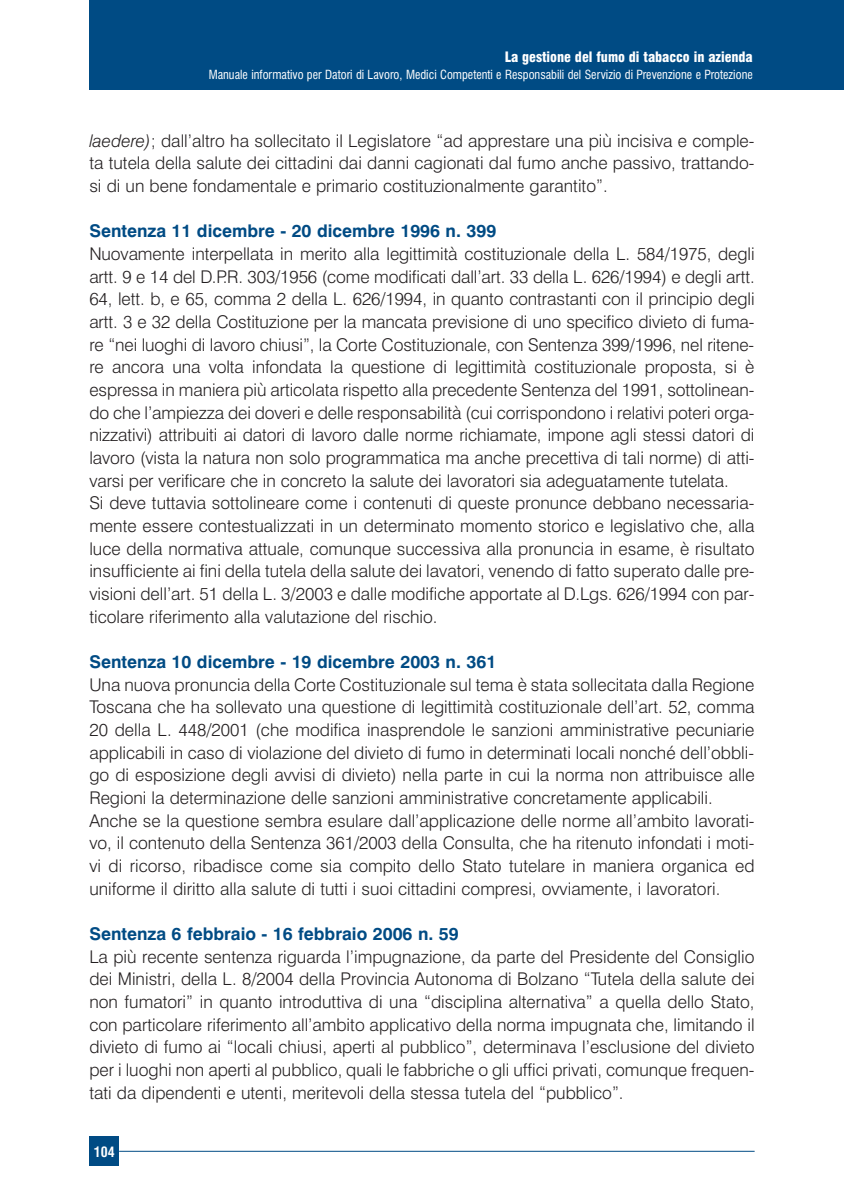
<style>
.page{position:relative;width:844px;height:1191px;background:#fff}
.page>*{position:absolute;margin:0;border:0;box-sizing:border-box;transform-origin:0 0}
.t1{font:17.5px/22.8px "Swiss 721 BTHAIAAD";color:#231f20;text-align:justify}
.t2{font:17.5px "Swiss 721 BHAIAAM";color:#004b84}
.t3{font:14px "Swiss 721 BT Black Con HAIAAI";letter-spacing:-.005em;color:#fff}
.t4{font:14px "Swiss 721 BT Bold Con HAIAAK";color:#fff}
.t5{font:12.25px "Swiss 721 BT Roman Con HAIAAF";color:#fff}
.s1{font-family:"Swiss 721 BT Light HAIAAJ"}
</style>
<div class="page">
<hr style="left:843px;top:0;width:1px;height:89px;background:#004b84">
<div style="left:89px;top:1136px;width:30px;height:30px;background:#004b84"></div>
<hr style="left:119px;top:1150px;width:635px;height:1px;background:#004b84">
<div style="left:89px;top:0;width:754px;height:89px;background:#004b84"></div>
<p class="t3" style="left:504px;top:51px;width:249px">La gestione del fumo di tabacco in azienda</p>
<p class="t5" style="left:209px;top:70px;width:545px">Manuale informativo per Datori di Lavoro, Medici Competenti e Responsabili del Servizio di Prevenzione e Protezione</p>
<p class="t1" style="left:89px;top:131px;width:666px"><span class="s1">laedere)</span>; dall’altro ha sollecitato il Legislatore “ad apprestare una più incisiva e comple&shy;ta tutela della salute dei cittadini dai danni cagionati dal fumo anche passivo, trattando&shy;si di un bene fondamentale e primario costituzionalmente garantito”.</p>
<p class="t2" style="left:89px;top:225px;width:408px">Sentenza 11 dicembre - 20 dicembre 1996 n. 399</p>
<p class="t1" style="left:89px;top:244px;width:666px;text-align:left">Nuovamente interpellata in merito alla legittimità costituzionale della L. 584/1975, degli artt. 9 e 14 del D.P.R. 303/1956 (come modificati dall’art. 33 della L. 626/1994) e degli artt.<br>64, lett. b, e 65, comma 2 della L. 626/1994, in quanto contrastanti con il principio degli artt. 3 e 32 della Costituzione per la mancata previsione di uno specifico divieto di fuma&shy;re “nei luoghi di lavoro chiusi”, la Corte Costituzionale, con Sentenza 399/1996, nel ritene&shy;re ancora una volta infondata la questione di legittimità costituzionale proposta, si è espressa in maniera più articolata rispetto alla precedente Sentenza del 1991, sottolinean&shy;do che l’ampiezza dei doveri e delle responsabilità (cui corrispondono i relativi poteri orga&shy;nizzativi) attribuiti ai datori di lavoro dalle norme richiamate, impone agli stessi datori di lavoro (vista la natura non solo programmatica ma anche precettiva di tali norme) di atti&shy;varsi per verificare che in concreto la salute dei lavoratori sia adeguatamente tutelata.<br>Si deve tuttavia sottolineare come i contenuti di queste pronunce debbano necessaria&shy;mente essere contestualizzati in un determinato momento storico e legislativo che, alla luce della normativa attuale, comunque successiva alla pronuncia in esame, è risultato insufficiente ai fini della tutela della salute dei lavatori, venendo di fatto superato dalle pre&shy;visioni dell’art. 51 della L. 3/2003 e dalle modifiche apportate al D.Lgs. 626/1994 con par&shy;ticolare riferimento alla valutazione del rischio.</p>
<p class="t2" style="left:89px;top:655px;width:408px">Sentenza 10 dicembre - 19 dicembre 2003 n. 361</p>
<p class="t1" style="left:89px;top:675px;width:666px;text-align:left">Una nuova pronuncia della Corte Costituzionale sul tema è stata sollecitata dalla Regione Toscana che ha sollevato una questione di legittimità costituzionale dell’art. 52, comma 20 della L. 448/2001 (che modifica inasprendole le sanzioni amministrative pecuniarie applicabili in caso di violazione del divieto di fumo in determinati locali nonché dell’obbli&shy;go di esposizione degli avvisi di divieto) nella parte in cui la norma non attribuisce alle Regioni la determinazione delle sanzioni amministrative concretamente applicabili.<br>Anche se la questione sembra esulare dall’applicazione delle norme all’ambito lavorati&shy;vo, il contenuto della Sentenza 361/2003 della Consulta, che ha ritenuto infondati i moti&shy;vi di ricorso, ribadisce come sia compito dello Stato tutelare in maniera organica ed uniforme il diritto alla salute di tutti i suoi cittadini compresi, ovviamente, i lavoratori.</p>
<p class="t2" style="left:89px;top:927px;width:371px">Sentenza 6 febbraio - 16 febbraio 2006 n. 59</p>
<p class="t1" style="left:89px;top:947px;width:666px">La più recente sentenza riguarda l’impugnazione, da parte del Presidente del Consiglio dei Ministri, della L. 8/2004 della Provincia Autonoma di Bolzano “Tutela della salute dei non fumatori” in quanto introduttiva di una “disciplina alternativa” a quella dello Stato, con particolare riferimento all’ambito applicativo della norma impugnata che, limitando il divieto di fumo ai “locali chiusi, aperti al pubblico”, determinava l’esclusione del divieto per i luoghi non aperti al pubblico, quali le fabbriche o gli uffici privati, comunque frequen&shy;tati da dipendenti e utenti, meritevoli della stessa tutela del “pubblico”.</p>
<p class="t4" style="left:94px;top:1145px;width:22px">104</p>
</div>
